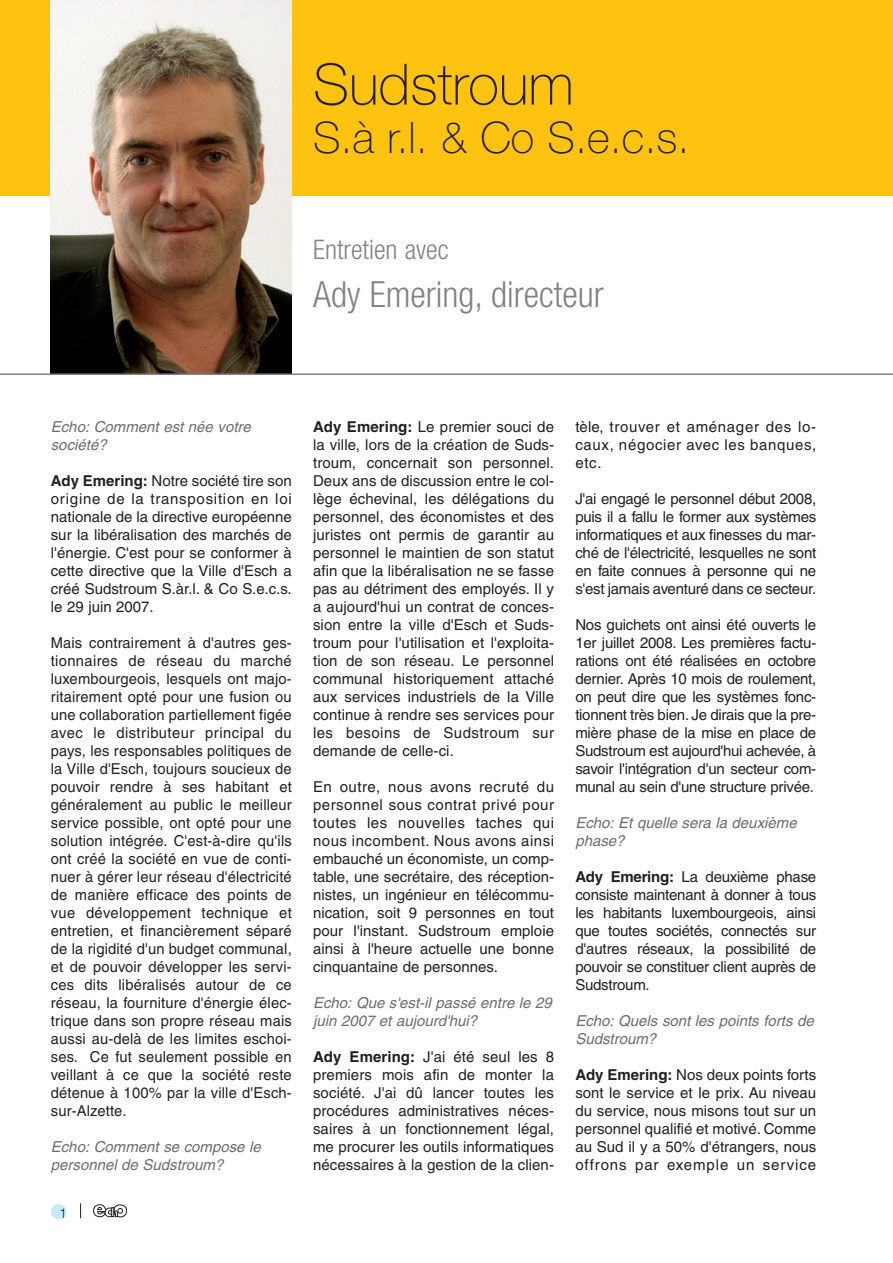
<style>
.page{position:relative;width:893px;height:1263px;background:#fff}
.page>*{position:absolute;margin:0;border:0;box-sizing:border-box;transform-origin:0 0}
.t1{font:100 57px "Helvetica Neue";color:#231f20}
.t2{font:100 43.5px "Helvetica Neue";color:#231f20}
.t3{font:300 condensed 36px "Helvetica Neue";color:#808285}
.t4{font:300 condensed 27px "Helvetica Neue";color:#808285}
.t5{font:15px/18px "Helvetica";color:#231f20;text-align:justify}
.t6{font:italic 15px/18px "Helvetica";color:#6c6d70}
.t7{font:300 13.5px "Helvetica";color:#231f20}
.s1{font-weight:700}
</style>
<div class="page">
<div style="left:0;top:0;width:893px;height:196px;background:#fec210"></div>
<div style="left:51px;top:1204px;width:15px;height:15px;background:#c6eafa;border-radius:50%"></div>
<svg style="left:93px;top:1205px;width:34px;height:12px"></svg>
<svg style="left:80px;top:1203px;width:1px;height:15px"></svg>
<img style="left:51px;top:0;width:241px;height:374px">
<hr style="left:0;top:374px;width:893px;height:1px;background:#808285">
<h1 class="t1" style="left:313px;top:64px;width:262px">Sudstroum</h1>
<h2 class="t2" style="left:313px;top:121px;width:378px">S.à r.l. &amp; Co S.e.c.s.</h2>
<h3 class="t4" style="left:313px;top:240px;width:137px">Entretien avec</h3>
<h3 class="t3" style="left:313px;top:281px;width:292px">Ady Emering, directeur</h3>
<p class="t6" style="left:51px;top:419px;width:204px">Echo: Comment est née votre société?</p>
<p class="t5" style="left:51px;top:473px;width:242px"><span class="s1">Ady Emering:</span> Notre société tire son origine de la transposition en loi nationale de la directive européenne sur la libéralisation des marchés de l'énergie. C'est pour se conformer à cette directive que la Ville d'Esch a créé Sudstroum S.àr.l. &amp; Co S.e.c.s. le 29 juin 2007.</p>
<p class="t5" style="left:51px;top:635px;width:242px">Mais contrairement à d'autres ges&shy;tionnaires de réseau du marché luxembourgeois, lesquels ont majo&shy;ritairement opté pour une fusion ou une collaboration partiellement figée avec le distributeur principal du pays, les responsables politiques de la Ville d'Esch, toujours soucieux de pouvoir rendre à ses habitant et généralement au public le meilleur service possible, ont opté pour une solution intégrée. C'est-à-dire qu'ils ont créé la société en vue de conti&shy;nuer à gérer leur réseau d'électricité de manière efficace des points de vue développement technique et entretien, et financièrement séparé de la rigidité d'un budget communal, et de pouvoir développer les servi&shy;ces dits libéralisés autour de ce réseau, la fourniture d'énergie élec&shy;trique dans son propre réseau mais aussi au-delà de les limites eschoi&shy;ses. Ce fut seulement possible en veillant à ce que la société reste détenue à 100% par la ville d'Esch&shy;sur-Alzette.</p>
<p class="t6" style="left:51px;top:1139px;width:214px">Echo: Comment se compose le personnel de Sudstroum?</p>
<p class="t7" style="left:59px;top:1208px;width:9px">1</p>
<p class="t5" style="left:313px;top:419px;width:242px"><span class="s1">Ady Emering:</span> Le premier souci de la ville, lors de la création de Suds&shy;troum, concernait son personnel.<br>Deux ans de discussion entre le col&shy;lège échevinal, les délégations du personnel, des économistes et des juristes ont permis de garantir au personnel le maintien de son statut afin que la libéralisation ne se fasse pas au détriment des employés. Il y a aujourd'hui un contrat de conces&shy;sion entre la ville d'Esch et Suds&shy;troum pour l'utilisation et l'exploita&shy;tion de son réseau. Le personnel communal historiquement attaché aux services industriels de la Ville continue à rendre ses services pour les besoins de Sudstroum sur demande de celle-ci.</p>
<p class="t5" style="left:313px;top:779px;width:242px">En outre, nous avons recruté du personnel sous contrat privé pour toutes les nouvelles taches qui nous incombent. Nous avons ainsi embauché un économiste, un comp&shy;table, une secrétaire, des réception&shy;nistes, un ingénieur en télécommu&shy;nication, soit 9 personnes en tout pour l'instant. Sudstroum emploie ainsi à l'heure actuelle une bonne cinquantaine de personnes.</p>
<p class="t6" style="left:313px;top:995px;width:243px">Echo: Que s'est-il passé entre le 29 juin 2007 et aujourd'hui?</p>
<p class="t5" style="left:313px;top:1049px;width:242px"><span class="s1">Ady Emering:</span> J'ai été seul les 8 premiers mois afin de monter la société. J'ai dû lancer toutes les procédures administratives néces&shy;saires à un fonctionnement légal, me procurer les outils informatiques nécessaires à la gestion de la clien-</p>
<p class="t5" style="left:575px;top:419px;width:242px">tèle, trouver et aménager des lo&shy;caux, négocier avec les banques, etc.</p>
<p class="t5" style="left:575px;top:491px;width:242px">J'ai engagé le personnel début 2008, puis il a fallu le former aux systèmes informatiques et aux finesses du mar&shy;ché de l'électricité, lesquelles ne sont en faite connues à personne qui ne s'est jamais aventuré dans ce secteur.</p>
<p class="t5" style="left:575px;top:617px;width:242px">Nos guichets ont ainsi été ouverts le 1er juillet 2008. Les premières factu&shy;rations ont été réalisées en octobre dernier. Après 10 mois de roulement, on peut dire que les systèmes fonc&shy;tionnent très bien. Je dirais que la pre&shy;mière phase de la mise en place de Sudstroum est aujourd'hui achevée, à savoir l'intégration d'un secteur com&shy;munal au sein d'une structure privée.</p>
<p class="t6" style="left:575px;top:815px;width:226px">Echo: Et quelle sera la deuxième phase?</p>
<p class="t5" style="left:575px;top:869px;width:242px"><span class="s1">Ady Emering:</span> La deuxième phase consiste maintenant à donner à tous les habitants luxembourgeois, ainsi que toutes sociétés, connectés sur d'autres réseaux, la possibilité de pouvoir se constituer client auprès de Sudstroum.</p>
<p class="t6" style="left:575px;top:1013px;width:243px">Echo: Quels sont les points forts de<br>Sudstroum?</p>
<p class="t5" style="left:575px;top:1067px;width:242px"><span class="s1">Ady Emering:</span> Nos deux points forts sont le service et le prix. Au niveau du service, nous misons tout sur un personnel qualifié et motivé. Comme au Sud il y a 50% d'étrangers, nous offrons par exemple un service</p>
</div>
